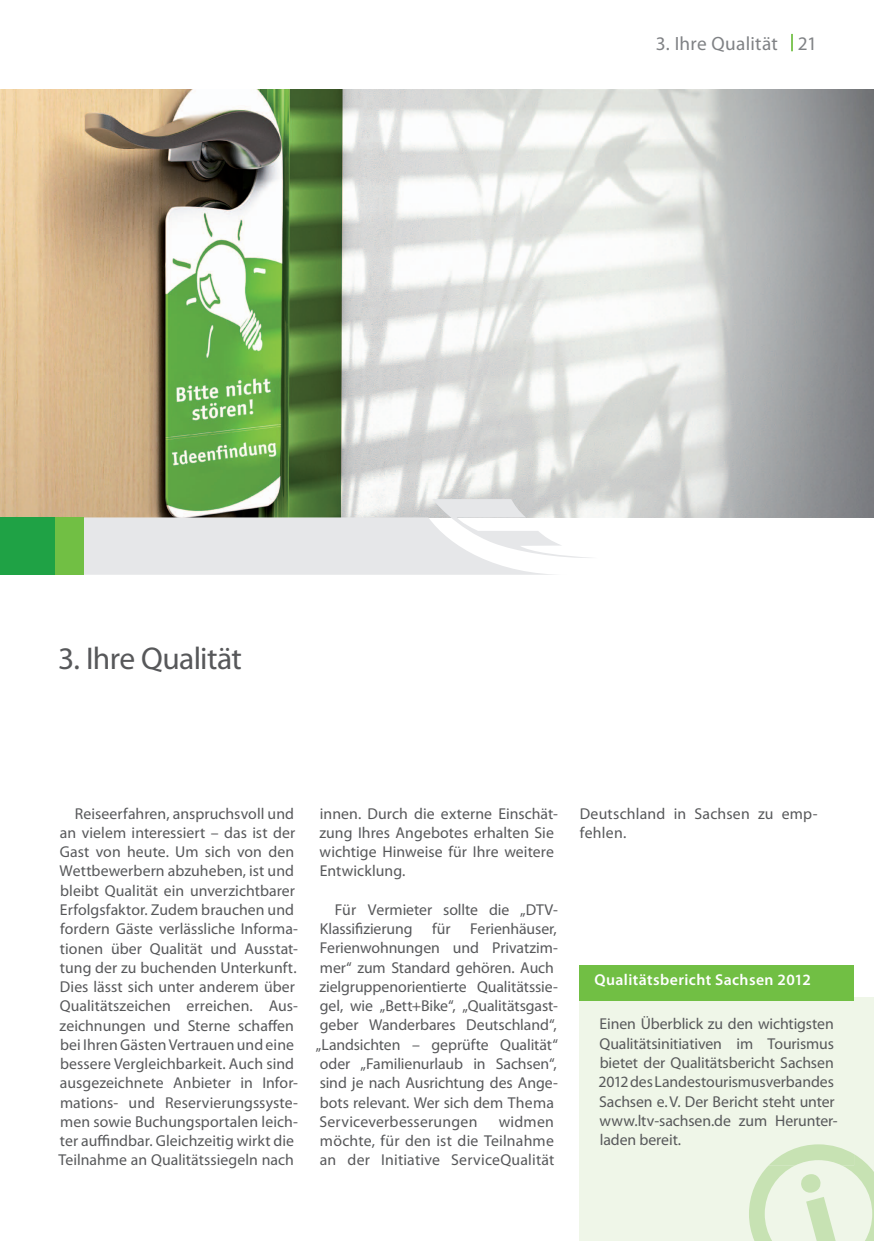
<style>
.page{position:relative;width:874px;height:1241px;background:#fff}
.page>*{position:absolute;margin:0;border:0;box-sizing:border-box;transform-origin:0 0}
.t1{font:31.5px "Myriad Pro";letter-spacing:-.02em;color:#57585a}
.t2{font:19.25px "Myriad Pro";letter-spacing:.015em;color:#808285}
.t3{font:15.75px/19.2px "Myriad Pro";color:#57585a}
.t4{font:600 15.75px "Myriad Pro";letter-spacing:.025em;color:#fff}
</style>
<div class="page">
<svg style="left:791px;top:34px;width:1px;height:17px"></svg>
<img style="left:0;top:90px;width:873px;height:427px">
<div style="left:579px;top:997px;width:294px;height:243px;background:#eff6e8"></div>
<div style="left:579px;top:964px;width:274px;height:36px;background:#71bf44"></div>
<svg style="left:749px;top:1144px;width:124px;height:96px"></svg>
<div style="left:0;top:517px;width:55px;height:57px;background:#1fa245"></div>
<div style="left:55px;top:517px;width:29px;height:57px;background:#71bf44"></div>
<svg style="left:84px;top:499px;width:513px;height:76px"></svg>
<p class="t2" style="left:655px;top:32px;width:162px">3. Ihre Qualität 21</p>
<h1 class="t1" style="left:58px;top:639px;width:185px">3. Ihre Qualität</h1>
<p class="t3" style="left:58px;top:803px;width:241px;text-indent:16px">Reiseerfahren, anspruchsvoll und an vielem interessiert – das ist der Gast von heute. Um sich von den Wettbewerbern abzuheben, ist und bleibt Qualität ein unverzichtbarer Erfolgsfaktor. Zudem brauchen und fordern Gäste verlässliche Informa&shy;tionen über Qualität und Ausstat&shy;tung der zu buchenden Unterkunft.<br>Dies lässt sich unter anderem über Qualitätszeichen erreichen. Aus&shy;zeichnungen und Sterne schaffen bei Ihren Gästen Vertrauen und eine bessere Vergleichbarkeit. Auch sind ausgezeichnete Anbieter in Infor&shy;mations- und Reservierungssyste&shy;men sowie Buchungsportalen leich&shy;ter auffindbar. Gleichzeitig wirkt die Teilnahme an Qualitätssiegeln nach</p>
<p class="t3" style="left:319px;top:803px;width:240px">innen. Durch die externe Einschät&shy;zung Ihres Angebotes erhalten Sie wichtige Hinweise für Ihre weitere<br>Entwicklung.</p>
<p class="t3" style="left:315px;top:899px;width:244px;text-indent:19px">Für Vermieter sollte die „DTV-Klassifizierung für Ferienhäuser, Ferienwohnungen und Privatzim&shy;mer“ zum Standard gehören. Auch zielgruppenorientierte Qualitätssie&shy;gel, wie „Bett+Bike“, „Qualitätsgast&shy;geber Wanderbares Deutschland“, „Landsichten – geprüfte Qualität“ oder „Familienurlaub in Sachsen“, sind je nach Ausrichtung des Ange&shy;bots relevant. Wer sich dem Thema Serviceverbesserungen</p>
<p class="t3" style="left:319px;top:1111px;width:236px;text-align:justify;text-indent:179px">widmen möchte, für den ist die Teilnahme an der Initiative ServiceQualität</p>
<p class="t3" style="left:579px;top:803px;width:239px">Deutschland in Sachsen zu emp&shy;fehlen.</p>
<p class="t4" style="left:594px;top:969px;width:218px">Qualitätsbericht Sachsen 2012</p>
<p class="t3" style="left:598px;top:1014px;width:240px">Einen Überblick zu den wichtigsten Qualitätsinitiativen im Tourismus bietet der Qualitätsbericht Sachsen 2012 des Landestourismusverbandes Sachsen e. V. Der Bericht steht unter www.ltv-sachsen.de zum Herunter&shy;laden bereit.</p>
</div>
